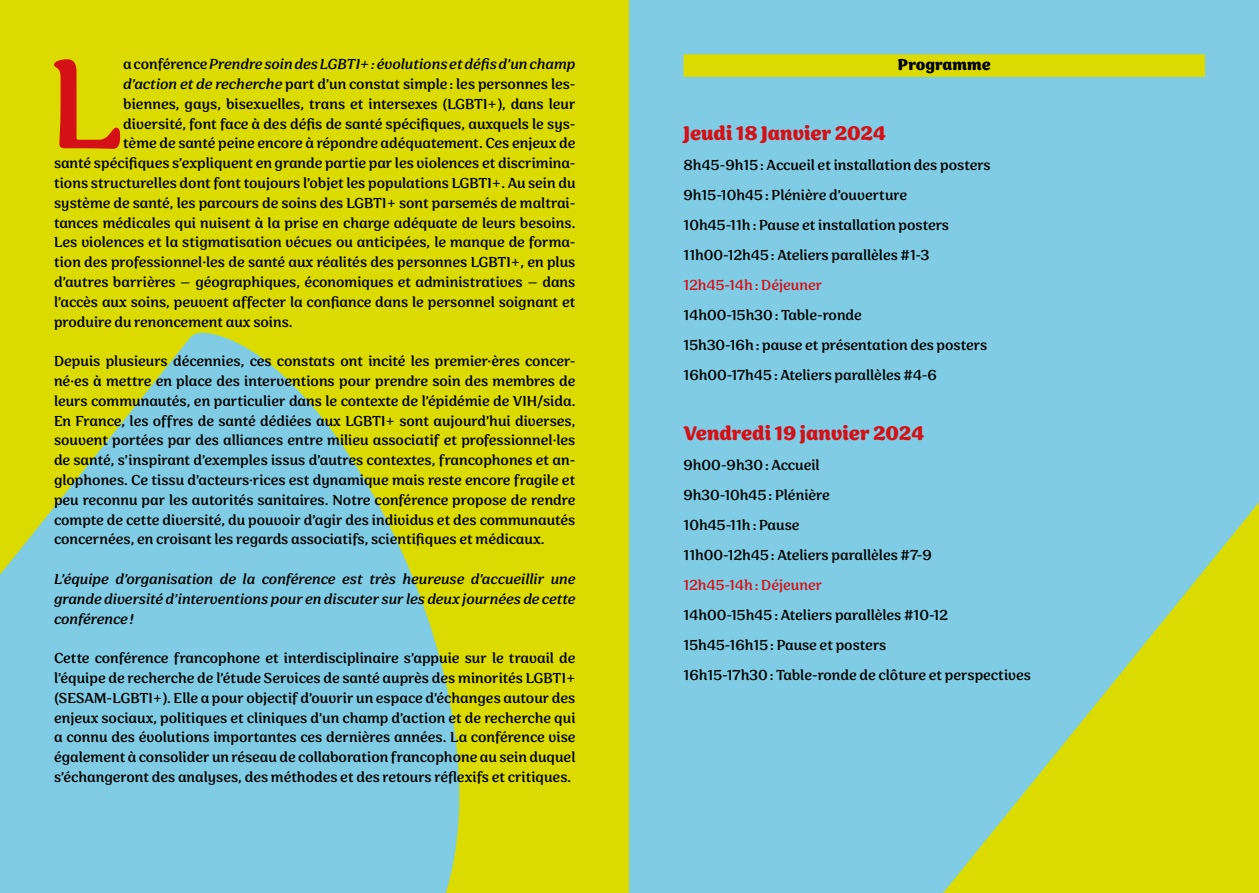
<style>
.page{position:relative;width:1259px;height:893px;background:#fff}
.page>*{position:absolute;margin:0;border:0;box-sizing:border-box;transform-origin:0 0}
.t1{font:145.35px "Sirenia";color:#d41116}
.t2{font:700 22.5px "Sirenia";color:#d41116}
.t3{font:700 18px "Sirenia";color:#000}
.t4{font:16.5px/19.8px "Sirenia";color:#000}
.t5{font:italic 16.5px/19.8px "Sirenia";color:#000;text-align:justify}
.t6{font:16.5px "Sirenia";color:#d41116}
.s1{font-style:normal}
.s2{font-style:italic}
</style>
<div class="page">
<div style="left:0;top:0;width:629px;height:893px;background:#dcdb00"></div>
<div style="left:629px;top:0;width:630px;height:893px;background:#7fcce4"></div>
<svg style="left:0;top:332px;width:460px;height:561px;fill:#7fcce4"></svg>
<div style="left:683px;top:54px;width:522px;height:23px;background:#dcdb00"></div>
<svg style="left:943px;top:502px;width:316px;height:391px"></svg>
<h1 class="t1" style="left:49px;top:21px;width:76px">L</h1>
<p class="t5" style="left:123px;top:55px;width:454px"><span class="s1">a conférence</span> Prendre soin des LGBTI+ : évolutions et défis d’un champ</p>
<p class="t4" style="left:123px;top:75px;width:454px"><span class="s2">d’action et de recherche</span> part d’un constat simple : les personnes les-</p>
<p class="t4" style="left:123px;top:95px;width:453px">biennes, gays, bisexuelles, trans et intersexes (LGBTI+), dans leur</p>
<p class="t4" style="left:123px;top:114px;width:454px">diversité, font face à des défis de santé spécifiques, auxquels le sys-</p>
<p class="t4" style="left:123px;top:134px;width:454px">tème de santé peine encore à répondre adéquatement. Ces enjeux de</p>
<p class="t4" style="left:54px;top:154px;width:523px">santé spécifiques s’expliquent en grande partie par les violences et discrimina-</p>
<p class="t4" style="left:54px;top:174px;width:523px">tions structurelles dont font toujours l’objet les populations LGBTI+. Au sein du</p>
<p class="t4" style="left:54px;top:194px;width:523px">système de santé, les parcours de soins des LGBTI+ sont parsemés de maltrai-</p>
<p class="t4" style="left:54px;top:213px;width:523px">tances médicales qui nuisent à la prise en charge adéquate de leurs besoins.</p>
<p class="t4" style="left:54px;top:233px;width:523px">Les violences et la stigmatisation vécues ou anticipées, le manque de forma-</p>
<p class="t4" style="left:54px;top:253px;width:523px">tion des professionnel·les de santé aux réalités des personnes LGBTI+, en plus</p>
<p class="t4" style="left:54px;top:273px;width:523px">d’autres barrières – géographiques, économiques et administratives – dans</p>
<p class="t4" style="left:54px;top:293px;width:523px">l’accès aux soins, peuvent affecter la confiance dans le personnel soignant et</p>
<p class="t4" style="left:54px;top:312px;width:240px">produire du renoncement aux soins.</p>
<p class="t4" style="left:54px;top:352px;width:523px;text-align:justify">Depuis plusieurs décennies, ces constats ont incité les premier·ères concer&shy;né·es à mettre en place des interventions pour prendre soin des membres de leurs communautés, en particulier dans le contexte de l’épidémie de VIH/sida.<br>En France, les offres de santé dédiées aux LGBTI+ sont aujourd’hui diverses, souvent portées par des alliances entre milieu associatif et professionnel·les de santé, s’inspirant d’exemples issus d’autres contextes, francophones et an&shy;glophones. Ce tissu d’acteurs·rices est dynamique mais reste encore fragile et peu reconnu par les autorités sanitaires. Notre conférence propose de rendre compte de cette diversité, du pouvoir d’agir des individus et des communautés concernées, en croisant les regards associatifs, scientifiques et médicaux.</p>
<p class="t5" style="left:54px;top:570px;width:523px">L’équipe d’organisation de la conférence est très heureuse d’accueillir une grande diversité d’interventions pour en discuter sur les deux journées de cette conférence !</p>
<p class="t4" style="left:54px;top:649px;width:523px;text-align:justify">Cette conférence francophone et interdisciplinaire s’appuie sur le travail de l’équipe de recherche de l’étude Services de santé auprès des minorités LGBTI+ (SESAM-LGBTI+). Elle a pour objectif d’ouvrir un espace d’échanges autour des enjeux sociaux, politiques et cliniques d’un champ d’action et de recherche qui a connu des évolutions importantes ces dernières années. La conférence vise également à consolider un réseau de collaboration francophone au sein duquel s’échangeront des analyses, des méthodes et des retours réflexifs et critiques.</p>
<p class="t3" style="left:898px;top:54px;width:94px">Programme</p>
<h2 class="t2" style="left:683px;top:120px;width:204px">Jeudi 18 Janvier 2024</h2>
<p class="t4" style="left:683px;top:151px;width:309px;line-height:30px">8h45-9h15 : Accueil et installation des posters 9h15-10h45 : Plénière d’ouverture<br>10h45-11h : Pause et installation posters 11h00-12h45 : Ateliers parallèles #1-3</p>
<p class="t6" style="left:683px;top:276px;width:140px">12h45-14h : Déjeuner</p>
<p class="t4" style="left:683px;top:301px;width:305px;line-height:30px">14h00-15h30 : Table-ronde<br>15h30-16h : pause et présentation des posters<br>16h00-17h45 : Ateliers parallèles #4-6</p>
<h2 class="t2" style="left:683px;top:420px;width:242px">Vendredi 19 janvier 2024</h2>
<p class="t4" style="left:683px;top:451px;width:250px;line-height:30px">9h00-9h30 : Accueil<br>9h30-10h45 : Plénière<br>10h45-11h : Pause<br>11h00-12h45 : Ateliers parallèles #7-9</p>
<p class="t6" style="left:683px;top:576px;width:140px">12h45-14h : Déjeuner</p>
<p class="t4" style="left:683px;top:601px;width:349px;line-height:30px">14h00-15h45 : Ateliers parallèles #10-12<br>15h45-16h15 : Pause et posters<br>16h15-17h30 : Table-ronde de clôture et perspectives</p>
</div>
